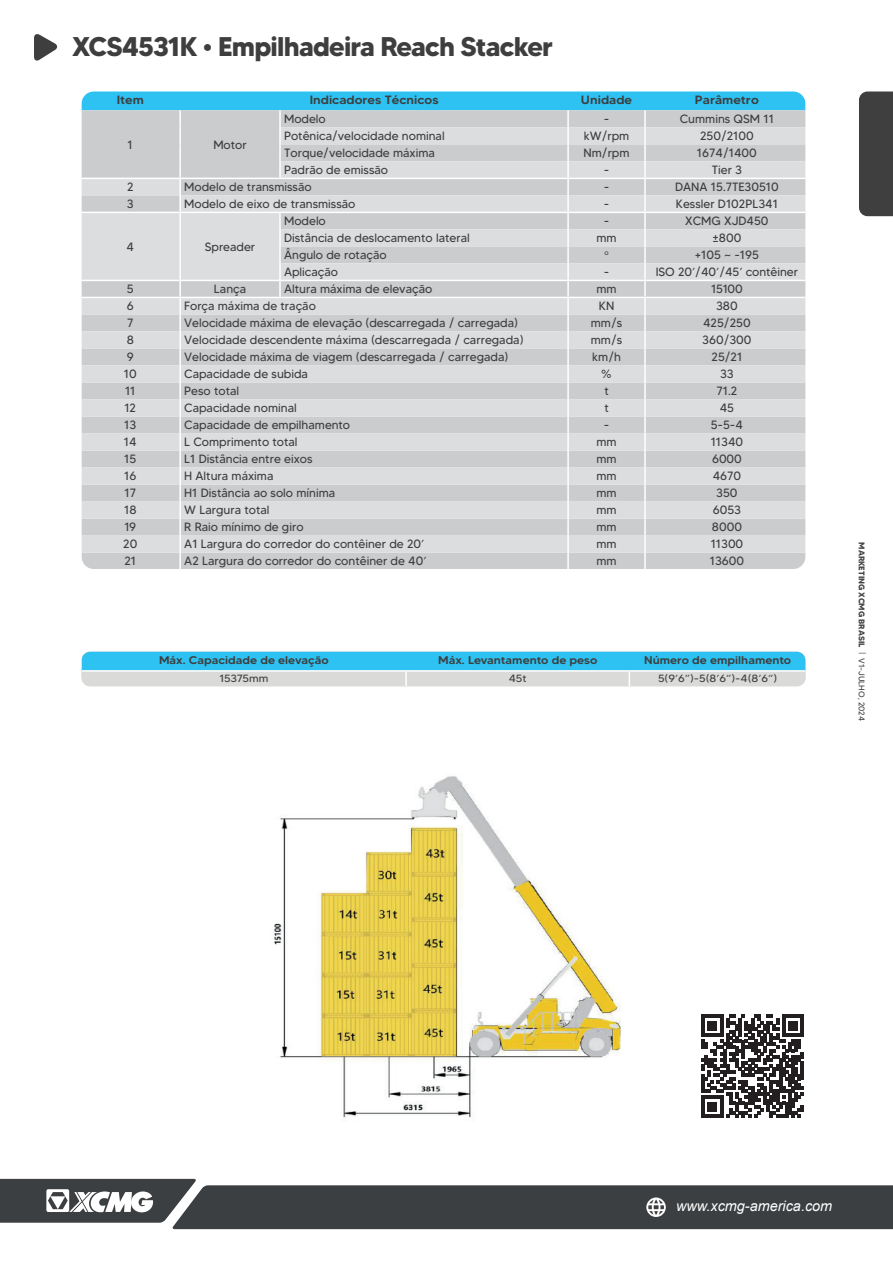
<style>
.page{position:relative;width:893px;height:1263px;background:#fff}
.page>*{position:absolute;margin:0;border:0;box-sizing:border-box;transform-origin:0 0}
.t1{font:700 27px "MADETOMMY";letter-spacing:-.03em;color:#3e3e3f}
.t2{font:italic 14.4px "Arial";color:#fff}
.t3{font:12px "MADETOMMY";color:#3e3e3f}
.t4{font:500 12px "MADETOMMY";color:#3e3e3f;scale:1.09 1}
.t5{font:500 11.25px "MADETOMMY";color:#3e3e3f;scale:1.09 1}
.t6{font:10.5px "MADETOMMY";letter-spacing:-.015em;color:#3e3e3f;scale:1.09 1}
.t7{font:700 8.25px "MADETOMMY";color:#424446}
.t8{font:7.05px "MADETOMMY";color:#3e3e3f}
.s1{font-weight:300;font-size:10.5px}
.s2{font-weight:400}
</style>
<div class="page">
<svg style="left:0;top:1179px;width:893px;height:50px"></svg>
<svg style="left:34px;top:34px;width:24px;height:27px"></svg>
<div style="left:859px;top:91px;width:34px;height:125px;background:#3f3f40"></div>
<svg style="left:82px;top:91px;width:723px;height:478px;background:#cdd4d8"></svg>
<hr style="left:279px;top:178px;width:289px;height:1px;background:#fff">
<hr style="left:568px;top:178px;width:77px;height:1px;background:#fff">
<hr style="left:645px;top:178px;width:160px;height:1px;background:#fff">
<hr style="left:181px;top:178px;width:98px;height:1px;background:#fff">
<hr style="left:181px;top:212px;width:99px;height:1px;background:#fff">
<hr style="left:280px;top:212px;width:288px;height:1px;background:#fff">
<hr style="left:568px;top:212px;width:77px;height:1px;background:#fff">
<hr style="left:645px;top:212px;width:160px;height:1px;background:#fff">
<hr style="left:281px;top:280px;width:287px;height:1px;background:#fff">
<hr style="left:568px;top:280px;width:77px;height:1px;background:#fff">
<hr style="left:645px;top:280px;width:160px;height:1px;background:#fff">
<hr style="left:181px;top:280px;width:98px;height:1px;background:#fff">
<hr style="left:181px;top:297px;width:99px;height:1px;background:#fff">
<hr style="left:280px;top:297px;width:288px;height:1px;background:#fff">
<hr style="left:568px;top:297px;width:77px;height:1px;background:#fff">
<hr style="left:645px;top:297px;width:160px;height:1px;background:#fff">
<hr style="left:82px;top:178px;width:99px;height:1px;background:#fff">
<hr style="left:82px;top:297px;width:99px;height:1px;background:#fff">
<hr style="left:82px;top:212px;width:99px;height:1px;background:#fff">
<hr style="left:82px;top:280px;width:99px;height:1px;background:#fff">
<svg style="left:82px;top:652px;width:723px;height:34px;background:#78cde6"></svg>
<hr style="left:82px;top:670px;width:324px;height:2px;background:#fff">
<hr style="left:406px;top:670px;width:223px;height:2px;background:#fff">
<hr style="left:629px;top:670px;width:176px;height:2px;background:#fff">
<img style="left:273px;top:776px;width:348px;height:342px">
<svg style="left:701px;top:1015px;width:103px;height:102px"></svg>
<h1 class="t1" style="left:72px;top:30px;width:482px">XCS4531K • Empilhadeira Reach Stacker</h1>
<p class="t4" style="left:117px;top:92px;width:26px">Item</p>
<p class="t4" style="left:310px;top:92px;width:120px">Indicadores Técnicos</p>
<p class="t4" style="left:581px;top:92px;width:48px">Unidade</p>
<p class="t4" style="left:695px;top:92px;width:60px">Parâmetro</p>
<p class="t3" style="left:128px;top:137px;width:7px">1</p>
<p class="t3" style="left:213px;top:137px;width:35px">Motor</p>
<p class="t3" style="left:284px;top:111px;width:43px">Modelo</p>
<p class="t3" style="left:604px;top:111px;width:7px">-</p>
<p class="t3" style="left:680px;top:111px;width:96px">Cummins QSM 11</p>
<p class="t3" style="left:284px;top:128px;width:162px">Potênica/velocidade nominal</p>
<p class="t3" style="left:584px;top:128px;width:47px">kW/rpm</p>
<p class="t3" style="left:700px;top:128px;width:55px">250/2100</p>
<p class="t3" style="left:284px;top:145px;width:152px">Torque/velocidade máxima</p>
<p class="t3" style="left:583px;top:145px;width:48px">Nm/rpm</p>
<p class="t3" style="left:697px;top:145px;width:61px">1674/1400</p>
<p class="t3" style="left:284px;top:162px;width:106px">Padrão de emissão</p>
<p class="t3" style="left:604px;top:162px;width:7px">-</p>
<p class="t3" style="left:712px;top:162px;width:32px">Tier 3</p>
<p class="t3" style="left:127px;top:179px;width:8px">2</p>
<p class="t3" style="left:184px;top:179px;width:129px">Modelo de transmissão</p>
<p class="t3" style="left:604px;top:179px;width:7px">-</p>
<p class="t3" style="left:675px;top:179px;width:105px">DANA 15.7TE30510</p>
<p class="t3" style="left:127px;top:196px;width:8px">3</p>
<p class="t3" style="left:184px;top:196px;width:173px">Modelo de eixo de transmissão</p>
<p class="t3" style="left:604px;top:196px;width:7px">-</p>
<p class="t3" style="left:676px;top:196px;width:104px">Kessler D102PL341</p>
<p class="t3" style="left:127px;top:239px;width:9px">4</p>
<p class="t3" style="left:205px;top:239px;width:52px">Spreader</p>
<p class="t3" style="left:284px;top:213px;width:43px">Modelo</p>
<p class="t3" style="left:604px;top:213px;width:7px">-</p>
<p class="t3" style="left:685px;top:213px;width:85px">XCMG XJD450</p>
<p class="t3" style="left:284px;top:230px;width:187px">Distância de deslocamento lateral</p>
<p class="t3" style="left:596px;top:230px;width:22px">mm</p>
<p class="t3" style="left:712px;top:230px;width:30px">±800</p>
<p class="t3" style="left:284px;top:247px;width:104px">Ângulo de rotação</p>
<p class="t8" style="left:604px;top:248px;width:6px">o</p>
<p class="t3" style="left:695px;top:247px;width:66px">+105 ~ -195</p>
<p class="t3" style="left:284px;top:265px;width:56px">Aplicação</p>
<p class="t3" style="left:604px;top:265px;width:7px">-</p>
<p class="t3" style="left:656px;top:265px;width:144px">ISO 20’/40’/45’ contêiner</p>
<p class="t3" style="left:127px;top:282px;width:8px">5</p>
<p class="t3" style="left:214px;top:282px;width:34px">Lança</p>
<p class="t3" style="left:284px;top:282px;width:150px">Altura máxima de elevação</p>
<p class="t3" style="left:596px;top:282px;width:22px">mm</p>
<p class="t3" style="left:711px;top:282px;width:33px">15100</p>
<p class="t3" style="left:127px;top:299px;width:8px">6</p>
<p class="t3" style="left:184px;top:299px;width:133px">Força máxima de tração</p>
<p class="t3" style="left:599px;top:299px;width:17px">KN</p>
<p class="t3" style="left:716px;top:299px;width:23px">380</p>
<p class="t3" style="left:127px;top:316px;width:8px">7</p>
<p class="t3" style="left:184px;top:316px;width:335px">Velocidade máxima de elevação (descarregada / carregada)</p>
<p class="t3" style="left:591px;top:316px;width:33px">mm/s</p>
<p class="t3" style="left:703px;top:316px;width:49px">425/250</p>
<p class="t3" style="left:127px;top:333px;width:9px">8</p>
<p class="t3" style="left:184px;top:333px;width:341px">Velocidade descendente máxima (descarregada / carregada)</p>
<p class="t3" style="left:591px;top:333px;width:33px">mm/s</p>
<p class="t3" style="left:702px;top:333px;width:51px">360/300</p>
<p class="t3" style="left:127px;top:350px;width:8px">9</p>
<p class="t3" style="left:184px;top:350px;width:326px">Velocidade máxima de viagem (descarregada / carregada)</p>
<p class="t3" style="left:592px;top:350px;width:30px">km/h</p>
<p class="t3" style="left:711px;top:350px;width:32px">25/21</p>
<p class="t3" style="left:124px;top:367px;width:14px">10</p>
<p class="t3" style="left:184px;top:367px;width:125px">Capacidade de subida</p>
<p class="t3" style="left:601px;top:367px;width:12px">%</p>
<p class="t3" style="left:720px;top:367px;width:15px">33</p>
<p class="t3" style="left:125px;top:384px;width:12px">11</p>
<p class="t3" style="left:184px;top:384px;width:56px">Peso total</p>
<p class="t3" style="left:604px;top:384px;width:6px">t</p>
<p class="t3" style="left:716px;top:384px;width:22px">71.2</p>
<p class="t3" style="left:124px;top:401px;width:13px">12</p>
<p class="t3" style="left:184px;top:401px;width:114px">Capacidade nominal</p>
<p class="t3" style="left:604px;top:401px;width:6px">t</p>
<p class="t3" style="left:720px;top:401px;width:16px">45</p>
<p class="t3" style="left:124px;top:418px;width:14px">13</p>
<p class="t3" style="left:184px;top:418px;width:167px">Capacidade de empilhamento</p>
<p class="t3" style="left:604px;top:418px;width:7px">-</p>
<p class="t3" style="left:711px;top:418px;width:34px">5-5-4</p>
<p class="t3" style="left:124px;top:435px;width:14px">14</p>
<p class="t3" style="left:184px;top:435px;width:115px">L Comprimento total</p>
<p class="t3" style="left:596px;top:435px;width:22px">mm</p>
<p class="t3" style="left:711px;top:435px;width:34px">11340</p>
<p class="t3" style="left:124px;top:452px;width:14px">15</p>
<p class="t3" style="left:184px;top:452px;width:130px">L1 Distância entre eixos</p>
<p class="t3" style="left:596px;top:452px;width:22px">mm</p>
<p class="t3" style="left:712px;top:452px;width:31px">6000</p>
<p class="t3" style="left:124px;top:469px;width:14px">16</p>
<p class="t3" style="left:184px;top:469px;width:91px">H Altura máxima</p>
<p class="t3" style="left:596px;top:469px;width:22px">mm</p>
<p class="t3" style="left:713px;top:469px;width:30px">4670</p>
<p class="t3" style="left:125px;top:486px;width:13px">17</p>
<p class="t3" style="left:184px;top:486px;width:152px">H1 Distância ao solo mínima</p>
<p class="t3" style="left:596px;top:486px;width:22px">mm</p>
<p class="t3" style="left:716px;top:486px;width:23px">350</p>
<p class="t3" style="left:124px;top:503px;width:14px">18</p>
<p class="t3" style="left:184px;top:503px;width:87px">W Largura total</p>
<p class="t3" style="left:596px;top:503px;width:22px">mm</p>
<p class="t3" style="left:713px;top:503px;width:30px">6053</p>
<p class="t3" style="left:124px;top:520px;width:13px">19</p>
<p class="t3" style="left:184px;top:520px;width:121px">R Raio mínimo de giro</p>
<p class="t3" style="left:596px;top:520px;width:22px">mm</p>
<p class="t3" style="left:712px;top:520px;width:32px">8000</p>
<p class="t3" style="left:123px;top:537px;width:16px">20</p>
<p class="t3" style="left:184px;top:537px;width:242px">A1 Largura do corredor do contêiner de 20’</p>
<p class="t3" style="left:596px;top:537px;width:22px">mm</p>
<p class="t3" style="left:711px;top:537px;width:34px">11300</p>
<p class="t3" style="left:124px;top:554px;width:13px">21</p>
<p class="t3" style="left:184px;top:554px;width:244px">A2 Largura do corredor do contêiner de 40’</p>
<p class="t3" style="left:596px;top:554px;width:22px">mm</p>
<p class="t3" style="left:710px;top:554px;width:36px">13600</p>
<p class="t5" style="left:159px;top:653px;width:157px">Máx. Capacidade de elevação</p>
<p class="t5" style="left:438px;top:653px;width:147px">Máx. Levantamento de peso</p>
<p class="t5" style="left:644px;top:653px;width:136px">Número de empilhamento</p>
<p class="t6" style="left:219px;top:672px;width:46px">15375mm</p>
<p class="t6" style="left:509px;top:672px;width:18px">45t</p>
<p class="t6" style="left:658px;top:672px;width:111px">5(9’6”)-5(8’6”)-4(8’6”)</p>
<p class="t7" style="left:867px;top:542px;width:180px;rotate:90deg">MARKETING XCMG BRASIL <span class="s1">I</span> <span class="s2">V1-JULHO, 2024</span></p>
<p class="t2" style="left:676px;top:1196px;width:158px">www.xcmg-america.com</p>
</div>
